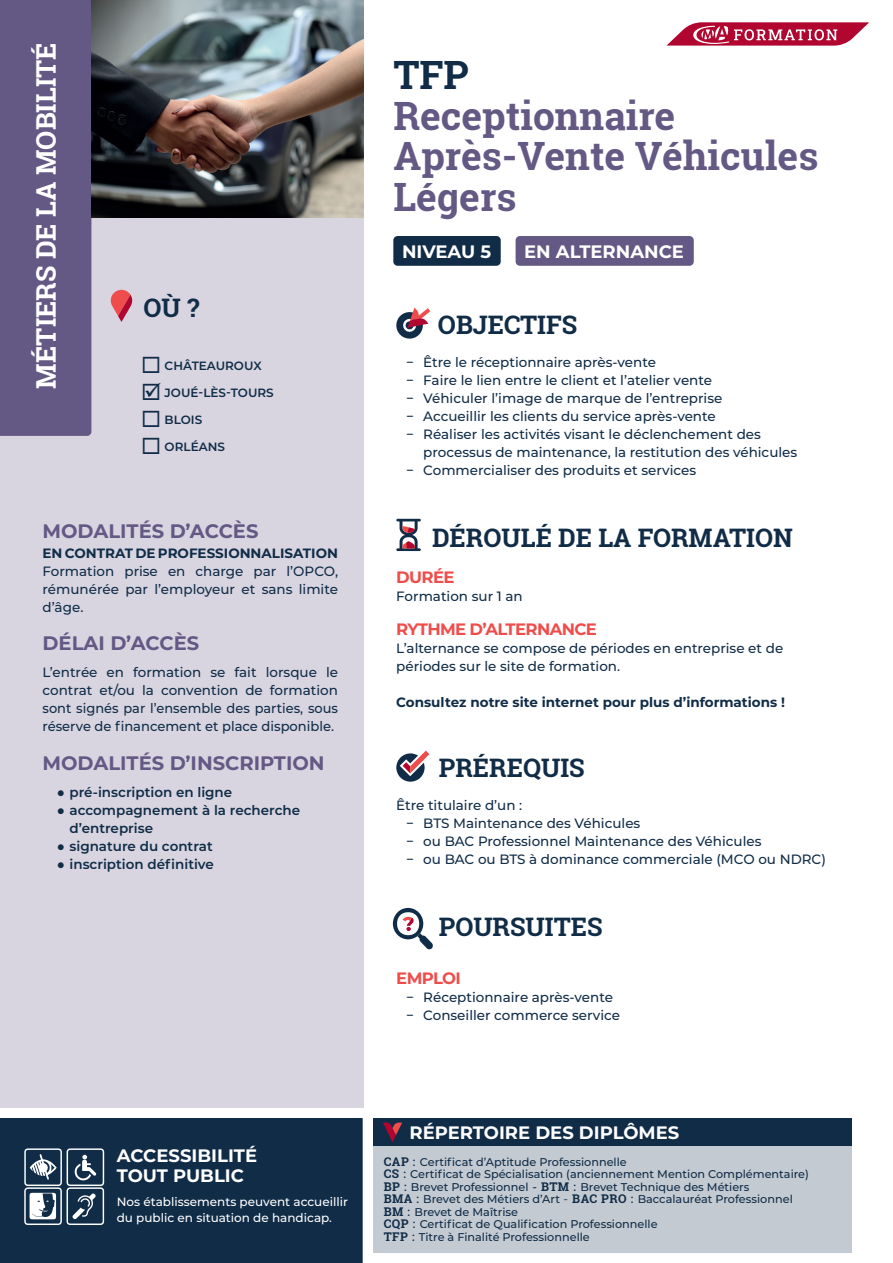
<style>
.page{position:relative;width:893px;height:1263px;background:#fff}
.page>*{position:absolute;margin:0;border:0;box-sizing:border-box;transform-origin:0 0}
.t1{font:700 39px/40.5px "Roboto Slab";color:#645984}
.t2{font:700 39px "Roboto Slab";color:#102c47}
.t3{font:700 27px "Roboto Slab";color:#fff}
.t4{font:700 25.5px "Roboto Slab";color:#102c47}
.t5{font:700 19.5px "Montserrat";color:#645984}
.t6{font:700 18px/19.5px "Montserrat";color:#fff}
.t7{font:700 16.5px "Montserrat";letter-spacing:-.04em;color:#ef4d4b}
.t8{font:500 13.5px/18px "Montserrat";color:#102c47;text-align:justify}
.t9{font:600 13.5px/18px "Montserrat";color:#102c47}
.t10{font:700 13.5px "Montserrat";color:#102c47}
.t11{font:500 12px/16.5px "Montserrat";color:#fff}
.t12{font:600 12px "Montserrat";color:#102c47}
.t13{font:500 11.25px/12.5px "Montserrat";color:#102c47}
.s1{font-family:"Arial";font-weight:700}
.s2{font-family:"Roboto Slab";font-weight:700;font-size:12px}
.s3{font-size:12px}
.s4{font-weight:400;font-size:12px}
</style>
<div class="page">
<div style="left:0;top:0;width:91px;height:213px;background:#645984"></div>
<div style="left:0;top:213px;width:363px;height:895px;background:#d8d5e0"></div>
<img style="left:91px;top:0;width:272px;height:218px">
<div style="left:393px;top:236px;width:108px;height:30px;background:#102c47;border-radius:4px"></div>
<div style="left:516px;top:236px;width:178px;height:30px;background:#645984;border-radius:4px"></div>
<svg style="left:666px;top:22px;width:203px;height:24px"></svg>
<div style="left:374px;top:1141px;width:478px;height:111px;background:#c3cad1"></div>
<div style="left:374px;top:1118px;width:478px;height:27px;background:#102c47"></div>
<svg style="left:383px;top:1122px;width:19px;height:20px"></svg>
<svg style="left:111px;top:290px;width:21px;height:32px"></svg>
<div style="left:0;top:1118px;width:363px;height:145px;background:#102c47"></div>
<svg style="left:24px;top:1148px;width:80px;height:77px"></svg>
<svg style="left:396px;top:307px;width:34px;height:32px"></svg>
<svg style="left:393px;top:908px;width:40px;height:42px"></svg>
<svg style="left:396px;top:751px;width:33px;height:31px"></svg>
<svg style="left:396px;top:519px;width:25px;height:32px"></svg>
<h2 class="t3" style="left:28px;top:388px;width:347px;rotate:-90deg">MÉTIERS DE LA MOBILITÉ</h2>
<h3 class="t4" style="left:144px;top:290px;width:57px">OÙ ?</h3>
<p class="t12" style="left:141px;top:357px;width:122px">◻ CHÂTEAUROUX</p>
<p class="t12" style="left:141px;top:384px;width:134px">☑ JOUÉ-LÈS-TOURS</p>
<p class="t12" style="left:141px;top:411px;width:63px">◻ BLOIS</p>
<p class="t12" style="left:141px;top:438px;width:85px">◻ ORLÉANS</p>
<h3 class="t5" style="left:43px;top:517px;width:217px">MODALITÉS D’ACCÈS</h3>
<p class="t10" style="left:43px;top:543px;width:297px">EN CONTRAT DE PROFESSIONNALISATION</p>
<p class="t8" style="left:43px;top:561px;width:297px">Formation prise en charge par l’OPCO, rémunérée par l’employeur et sans limite d’âge.</p>
<h3 class="t5" style="left:43px;top:629px;width:158px">DÉLAI D’ACCÈS</h3>
<p class="t8" style="left:43px;top:663px;width:297px">L’entrée en formation se fait lorsque le contrat et/ou la convention de formation sont signés par l’ensemble des parties, sous réserve de financement et place disponible.</p>
<h3 class="t5" style="left:43px;top:749px;width:284px">MODALITÉS D’INSCRIPTION</h3>
<p class="t9" style="left:57px;top:782px;width:177px"><span class="s1">●</span> pré-inscription en ligne</p>
<p class="t9" style="left:70px;top:800px;width:232px;text-indent:-13px"><span class="s1">●</span> accompagnement à la recherche d’entreprise</p>
<p class="t9" style="left:57px;top:836px;width:158px"><span class="s1">●</span> signature du contrat</p>
<p class="t9" style="left:57px;top:854px;width:159px"><span class="s1">●</span> inscription définitive</p>
<p class="t2" style="left:393px;top:48px;width:77px">TFP</p>
<p class="t1" style="left:393px;top:95px;width:283px">Receptionnaire</p>
<p class="t1" style="left:393px;top:136px;width:427px">Après-Vente Véhicules<br>Légers</p>
<p class="t6" style="left:402px;top:241px;width:91px">NIVEAU 5</p>
<p class="t6" style="left:524px;top:241px;width:161px">EN ALTERNANCE</p>
<p class="t4" style="left:438px;top:307px;width:141px">OBJECTIFS</p>
<p class="t8" style="left:406px;top:353px;width:251px">− Être le réceptionnaire après-vente</p>
<p class="t8" style="left:406px;top:371px;width:307px">− Faire le lien entre le client et l’atelier vente</p>
<p class="t8" style="left:406px;top:389px;width:318px">− Véhiculer l’image de marque de l’entreprise</p>
<p class="t8" style="left:406px;top:407px;width:311px">− Accueillir les clients du service après-vente</p>
<p class="t8" style="left:423px;top:425px;width:375px;text-indent:-17px">− Réaliser les activités visant le déclenchement des processus de maintenance, la restitution des véhicules</p>
<p class="t8" style="left:406px;top:461px;width:291px">− Commercialiser des produits et services</p>
<p class="t4" style="left:432px;top:520px;width:362px">DÉROULÉ DE LA FORMATION</p>
<p class="t7" style="left:396px;top:565px;width:60px">DURÉE</p>
<p class="t8" style="left:396px;top:586px;width:128px">Formation sur 1 an</p>
<p class="t7" style="left:396px;top:617px;width:202px">RYTHME D’ALTERNANCE</p>
<p class="t8" style="left:396px;top:639px;width:388px">L’alternance se compose de périodes en entreprise et de périodes sur le site de formation.</p>
<p class="t10" style="left:396px;top:693px;width:390px">Consultez notre site internet pour plus d’informations !</p>
<p class="t4" style="left:439px;top:751px;width:147px">PRÉREQUIS</p>
<p class="t8" style="left:396px;top:796px;width:127px">Être titulaire d’un :</p>
<p class="t8" style="left:406px;top:814px;width:236px">− BTS Maintenance des Véhicules</p>
<p class="t8" style="left:406px;top:832px;width:357px">− ou BAC Professionnel Maintenance des Véhicules</p>
<p class="t8" style="left:406px;top:850px;width:421px">− ou BAC ou BTS à dominance commerciale (MCO ou NDRC)</p>
<p class="t4" style="left:439px;top:909px;width:165px">POURSUITES</p>
<p class="t7" style="left:396px;top:966px;width:66px">EMPLOI</p>
<p class="t8" style="left:406px;top:987px;width:208px">− Réceptionnaire après-vente</p>
<p class="t8" style="left:406px;top:1005px;width:215px">− Conseiller commerce service</p>
<h3 class="t6" style="left:117px;top:1145px;width:142px">ACCESSIBILITÉ<br>TOUT PUBLIC</h3>
<p class="t11" style="left:117px;top:1193px;width:233px">Nos établissements peuvent accueillir du public en situation de handicap.</p>
<h3 class="t6" style="left:409px;top:1121px;width:271px">RÉPERTOIRE DES DIPLÔMES</h3>
<p class="t13" style="left:384px;top:1155px;width:427px"><span class="s2">CAP</span> <span class="s3">:</span> Certificat d’Aptitude Professionnelle<br><span class="s2">CS</span> <span class="s3">:</span> Certificat de Spécialisation (anciennement Mention Complémentaire)<br><span class="s2">BP</span> <span class="s3">:</span> Brevet Professionnel <span class="s3">-</span> <span class="s2">BTM</span> <span class="s3">:</span> Brevet Technique des Métiers<br><span class="s2">BMA</span> <span class="s3">:</span> Brevet des Métiers d’Art <span class="s4">-</span> <span class="s2">BAC PRO</span> <span class="s3">:</span> Baccalauréat Professionnel <span class="s2">BM</span> <span class="s3">:</span> Brevet de Maîtrise<br><span class="s2">CQP</span> <span class="s3">:</span> Certificat de Qualification Professionnelle<br><span class="s2">TFP</span> <span class="s3">:</span> Titre à Finalité Professionnelle</p>
</div>
